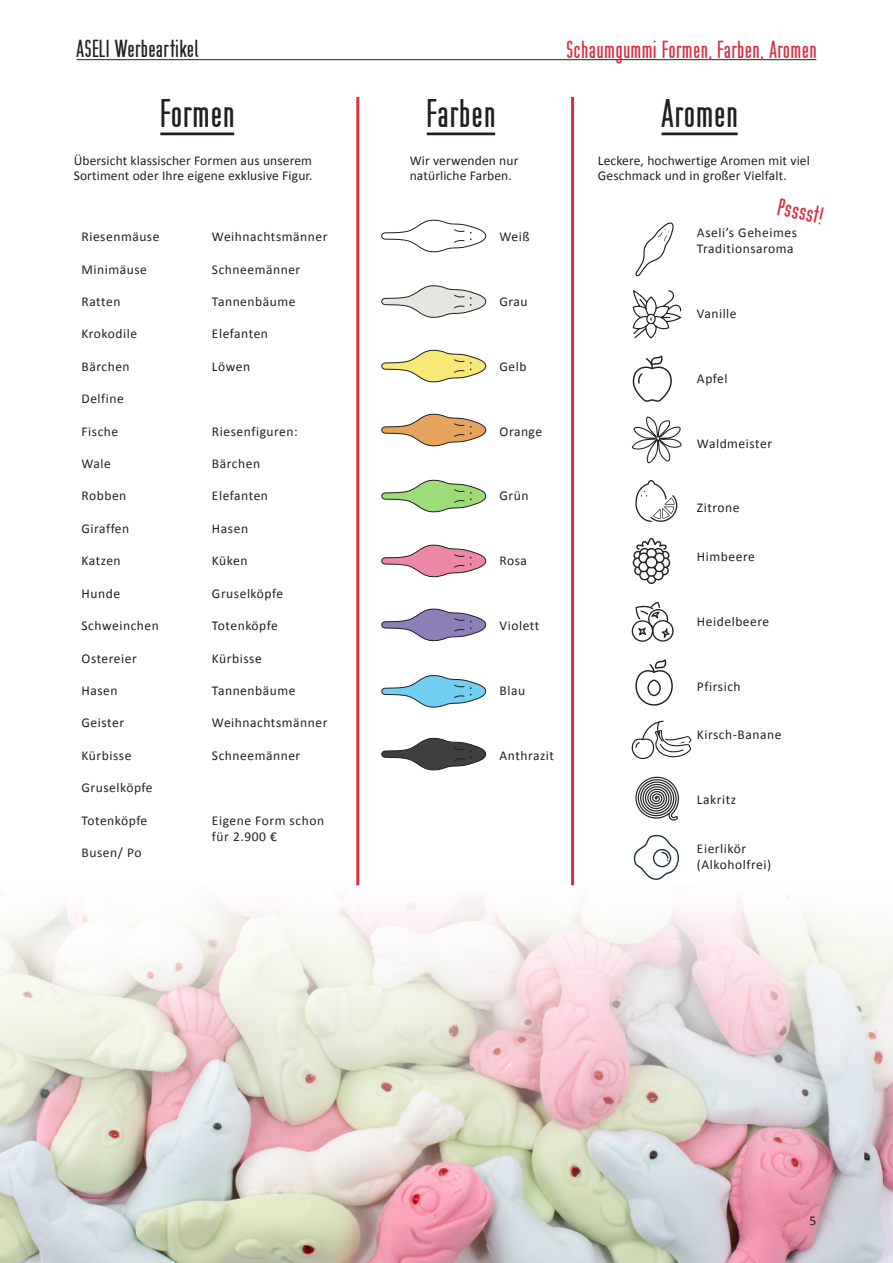
<style>
.page{position:relative;width:893px;height:1263px;background:#fff}
.page>*{position:absolute;margin:0;border:0;box-sizing:border-box;transform-origin:0 0}
.CATEGORY_left{font:38.85px "Cst Berlin East Original OT";letter-spacing:.04em;color:#231f20}
.CATEGORY_left-2{font:24px "Cst Berlin East Original OT";letter-spacing:.04em;color:#d92d40}
.t1{font:24px "Cst Berlin East Original OT";letter-spacing:.03em;color:#231f20}
.CATEGORY_right{font:24px "Cst Berlin East Original OT";color:#d92d40}
.CATEGORY_right-2{font:13.5px "Calibri";letter-spacing:.04em;color:#231f20}
.CATEGORY_right-3{font:13.5px/15px "Calibri";letter-spacing:.01em;color:#231f20}
</style>
<div class="page">
<img style="left:0;top:1203px;width:893px;height:60px">
<svg style="left:0;top:872px;width:893px;height:331px"></svg>
<hr style="left:77px;top:59px;width:739px;height:1px;background:#231f20">
<hr style="left:356px;top:97px;width:3px;height:788px;background:#d92d40">
<hr style="left:571px;top:97px;width:3px;height:788px;background:#d92d40">
<svg style="left:381px;top:220px;width:105px;height:33px"></svg>
<svg style="left:381px;top:480px;width:105px;height:33px"></svg>
<svg style="left:381px;top:609px;width:105px;height:33px"></svg>
<svg style="left:381px;top:545px;width:105px;height:33px"></svg>
<svg style="left:381px;top:675px;width:105px;height:33px"></svg>
<svg style="left:381px;top:285px;width:105px;height:33px"></svg>
<svg style="left:381px;top:350px;width:105px;height:33px"></svg>
<svg style="left:381px;top:414px;width:105px;height:33px"></svg>
<svg style="left:381px;top:738px;width:105px;height:33px"></svg>
<hr style="left:160px;top:133px;width:74px;height:2px;background:#231f20">
<hr style="left:427px;top:133px;width:68px;height:2px;background:#231f20">
<hr style="left:661px;top:133px;width:77px;height:2px;background:#231f20">
<svg style="left:632px;top:290px;width:50px;height:49px"></svg>
<svg style="left:636px;top:223px;width:38px;height:54px"></svg>
<svg style="left:631px;top:416px;width:51px;height:48px"></svg>
<svg style="left:633px;top:538px;width:37px;height:46px"></svg>
<svg style="left:635px;top:659px;width:38px;height:47px"></svg>
<svg style="left:632px;top:356px;width:40px;height:46px"></svg>
<svg style="left:631px;top:602px;width:43px;height:40px"></svg>
<svg style="left:635px;top:480px;width:42px;height:42px"></svg>
<svg style="left:632px;top:721px;width:59px;height:38px"></svg>
<svg style="left:635px;top:776px;width:44px;height:45px"></svg>
<svg style="left:634px;top:835px;width:45px;height:45px"></svg>
<h2 class="t1" style="left:77px;top:34px;width:123px">ASELI Werbeartikel</h2>
<p class="CATEGORY_left-2" style="left:566px;top:35px;width:252px">Schaumgummi Formen, Farben, Aromen</p>
<p class="CATEGORY_left" style="left:160px;top:90px;width:75px">Formen</p>
<p class="CATEGORY_left" style="left:427px;top:90px;width:70px">Farben</p>
<p class="CATEGORY_left" style="left:661px;top:90px;width:78px">Aromen</p>
<p class="CATEGORY_right-3" style="left:410px;top:153px;width:110px">Wir verwenden nur natürliche Farben.</p>
<p class="CATEGORY_right-3" style="left:74px;top:153px;width:240px">Übersicht klassischer Formen aus unserem<br>Sortiment oder Ihre eigene exklusive Figur.</p>
<p class="CATEGORY_right-3" style="left:598px;top:153px;width:213px">Leckere, hochwertige Aromen mit viel<br>Geschmack und in großer Vielfalt.</p>
<p class="CATEGORY_right-2" style="left:82px;top:228px;width:79px">Riesenmäuse</p>
<p class="CATEGORY_right-2" style="left:82px;top:261px;width:67px">Minimäuse</p>
<p class="CATEGORY_right-2" style="left:82px;top:293px;width:40px">Ratten</p>
<p class="CATEGORY_right-2" style="left:82px;top:326px;width:57px">Krokodile</p>
<p class="CATEGORY_right-2" style="left:82px;top:358px;width:50px">Bärchen</p>
<p class="CATEGORY_right-2" style="left:82px;top:390px;width:44px">Delfine</p>
<p class="CATEGORY_right-2" style="left:82px;top:423px;width:38px">Fische</p>
<p class="CATEGORY_right-2" style="left:82px;top:455px;width:31px">Wale</p>
<p class="CATEGORY_right-2" style="left:82px;top:488px;width:46px">Robben</p>
<p class="CATEGORY_right-2" style="left:82px;top:520px;width:49px">Giraffen</p>
<p class="CATEGORY_right-2" style="left:82px;top:552px;width:41px">Katzen</p>
<p class="CATEGORY_right-2" style="left:82px;top:585px;width:40px">Hunde</p>
<p class="CATEGORY_right-2" style="left:82px;top:617px;width:79px">Schweinchen</p>
<p class="CATEGORY_right-2" style="left:82px;top:650px;width:57px">Ostereier</p>
<p class="CATEGORY_right-2" style="left:82px;top:682px;width:38px">Hasen</p>
<p class="CATEGORY_right-2" style="left:82px;top:714px;width:44px">Geister</p>
<p class="CATEGORY_right-2" style="left:82px;top:747px;width:51px">Kürbisse</p>
<p class="CATEGORY_right-2" style="left:82px;top:779px;width:73px">Gruselköpfe</p>
<p class="CATEGORY_right-2" style="left:82px;top:812px;width:67px">Totenköpfe</p>
<p class="CATEGORY_right-2" style="left:82px;top:844px;width:61px">Busen/ Po</p>
<p class="CATEGORY_right-2" style="left:212px;top:228px;width:117px">Weihnachtsmänner</p>
<p class="CATEGORY_right-2" style="left:212px;top:261px;width:90px">Schneemänner</p>
<p class="CATEGORY_right-2" style="left:212px;top:293px;width:85px">Tannenbäume</p>
<p class="CATEGORY_right-2" style="left:212px;top:326px;width:58px">Elefanten</p>
<p class="CATEGORY_right-2" style="left:212px;top:358px;width:40px">Löwen</p>
<p class="CATEGORY_right-2" style="left:212px;top:423px;width:87px">Riesenfiguren:</p>
<p class="CATEGORY_right-2" style="left:212px;top:455px;width:50px">Bärchen</p>
<p class="CATEGORY_right-2" style="left:212px;top:488px;width:58px">Elefanten</p>
<p class="CATEGORY_right-2" style="left:212px;top:520px;width:38px">Hasen</p>
<p class="CATEGORY_right-2" style="left:212px;top:552px;width:37px">Küken</p>
<p class="CATEGORY_right-2" style="left:212px;top:585px;width:73px">Gruselköpfe</p>
<p class="CATEGORY_right-2" style="left:212px;top:617px;width:67px">Totenköpfe</p>
<p class="CATEGORY_right-2" style="left:212px;top:650px;width:51px">Kürbisse</p>
<p class="CATEGORY_right-2" style="left:212px;top:682px;width:85px">Tannenbäume</p>
<p class="CATEGORY_right-2" style="left:212px;top:714px;width:117px">Weihnachtsmänner</p>
<p class="CATEGORY_right-2" style="left:212px;top:747px;width:90px">Schneemänner</p>
<p class="CATEGORY_right-2" style="left:212px;top:812px;width:114px">Eigene Form schon</p>
<p class="CATEGORY_right-2" style="left:212px;top:828px;width:67px">für 2.900 €</p>
<p class="CATEGORY_right-2" style="left:500px;top:228px;width:32px">Weiß</p>
<p class="CATEGORY_right-2" style="left:500px;top:293px;width:30px">Grau</p>
<p class="CATEGORY_right-2" style="left:500px;top:358px;width:29px">Gelb</p>
<p class="CATEGORY_right-2" style="left:500px;top:423px;width:44px">Orange</p>
<p class="CATEGORY_right-2" style="left:500px;top:487px;width:31px">Grün</p>
<p class="CATEGORY_right-2" style="left:500px;top:552px;width:29px">Rosa</p>
<p class="CATEGORY_right-2" style="left:500px;top:617px;width:41px">Violett</p>
<p class="CATEGORY_right-2" style="left:500px;top:682px;width:27px">Blau</p>
<p class="CATEGORY_right-2" style="left:500px;top:747px;width:56px">Anthrazit</p>
<p class="CATEGORY_right" style="left:781px;top:193px;width:47px;rotate:12deg">Psssst!</p>
<p class="CATEGORY_right-2" style="left:697px;top:224px;width:102px">Aseli’s Geheimes</p>
<p class="CATEGORY_right-2" style="left:697px;top:240px;width:98px">Traditionsaroma</p>
<p class="CATEGORY_right-2" style="left:697px;top:305px;width:41px">Vanille</p>
<p class="CATEGORY_right-2" style="left:697px;top:370px;width:32px">Apfel</p>
<p class="CATEGORY_right-2" style="left:697px;top:435px;width:77px">Waldmeister</p>
<p class="CATEGORY_right-2" style="left:697px;top:500px;width:44px">Zitrone</p>
<p class="CATEGORY_right-2" style="left:697px;top:548px;width:59px">Himbeere</p>
<p class="CATEGORY_right-2" style="left:697px;top:613px;width:74px">Heidelbeere</p>
<p class="CATEGORY_right-2" style="left:697px;top:678px;width:45px">Pfirsich</p>
<p class="CATEGORY_right-2" style="left:697px;top:726px;width:86px">Kirsch-Banane</p>
<p class="CATEGORY_right-2" style="left:697px;top:791px;width:41px">Lakritz</p>
<p class="CATEGORY_right-2" style="left:697px;top:840px;width:51px">Eierlikör</p>
<p class="CATEGORY_right-2" style="left:697px;top:856px;width:76px">(Alkoholfrei)</p>
<p class="CATEGORY_right-2" style="left:810px;top:1212px;width:8px">5</p>
</div>
